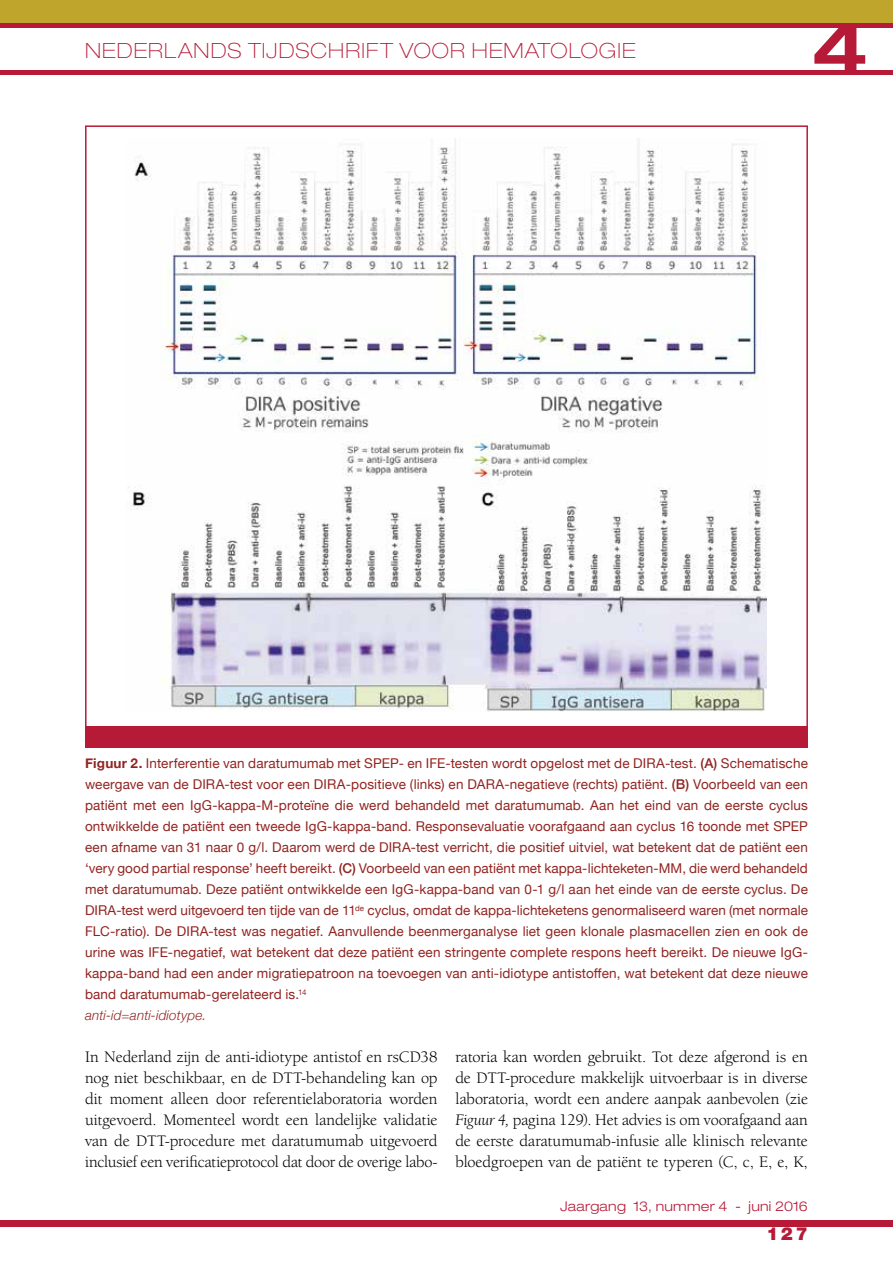
<style>
.page{position:relative;width:893px;height:1263px;background:#fff}
.page>*{position:absolute;margin:0;border:0;box-sizing:border-box;transform-origin:0 0}
.t1{font:700 expanded 69px "Helvetica Neue LT Std";color:#b61a37}
.t2{font:100 expanded 21px "Helvetica Neue LT Std";letter-spacing:.055em;color:#b61a37}
.t3{font:900 18px "Helvetica Neue LT Std";color:#b61a37}
.t4{font:16.5px/21px "Berkeley Oldstyle IT Cby BT";letter-spacing:-.005em;color:#000;text-align:justify}
.t5{font:13.5px/21px "Helvetica Neue";letter-spacing:.01em;color:#922421}
.t6{font:300 expanded 13.5px "Helvetica Neue LT Std";letter-spacing:.02em;color:#b61a37}
.s1{font-weight:700}
.s2{font-weight:500}
.s3{font-weight:300;font-style:italic}
.s4{font-style:italic}
</style>
<div class="page">
<div style="left:0;top:0;width:893px;height:23px;background:#bfa52c"></div>
<div style="left:0;top:1220px;width:893px;height:7px;background:#b61a37"></div>
<hr style="left:0;top:70px;width:893px;height:4px;background:#b61a37">
<div style="left:0;top:23px;width:893px;height:5px;background:#b61a37"></div>
<img style="left:128px;top:139px;width:638px;height:572px">
<div style="left:85px;top:726px;width:723px;height:21px;background:#b61a37"></div>
<h2 class="t2" style="left:85px;top:38px;width:552px">NEDERLANDS TIJDSCHRIFT VOOR HEMATOLOGIE</h2>
<h1 class="t1" style="left:812px;top:5px;width:58px">4</h1>
<p class="t5" style="left:85px;top:753px;width:724px"><span class="s1">Figuur 2.</span> Interferentie van daratumumab met SPEP- en IFE-testen wordt opgelost met de DIRA-test. <span class="s2">(A)</span> Schematische weergave van de DIRA-test voor een DIRA-positieve (links) en DARA-negatieve (rechts) patiënt. <span class="s2">(B)</span> Voorbeeld van een patiënt met een IgG-kappa-M-proteïne die werd behandeld met daratumumab. Aan het eind van de eerste cyclus ontwikkelde de patiënt een tweede IgG-kappa-band. Responsevaluatie voorafgaand aan cyclus 16 toonde met SPEP een afname van 31 naar 0 g/l. Daarom werd de DIRA-test verricht, die positief uitviel, wat betekent dat de patiënt een ‘very good partial response’ heeft bereikt. <span class="s2">(C)</span> Voorbeeld van een patiënt met kappa-lichteketen-MM, die werd behandeld met daratumumab. Deze patiënt ontwikkelde een IgG-kappa-band van 0-1 g/l aan het einde van de eerste cyclus. De DIRA-test werd uitgevoerd ten tijde van de 11<sup>de</sup> cyclus, omdat de kappa-lichteketens genormaliseerd waren (met normale FLC-ratio). De DIRA-test was negatief. Aanvullende beenmerganalyse liet geen klonale plasmacellen zien en ook de urine was IFE-negatief, wat betekent dat deze patiënt een stringente complete respons heeft bereikt. De nieuwe IgG&shy;kappa-band had een ander migratiepatroon na toevoegen van anti-idiotype antistoffen, wat betekent dat deze nieuwe band daratumumab-gerelateerd is.<sup>14<br></sup><span class="s3">anti-id=anti-idiotype.</span></p>
<p class="t4" style="left:85px;top:1046px;width:354px">In Nederland zijn de anti-idiotype antistof en rsCD38 nog niet beschikbaar, en de DTT-behandeling kan op dit moment alleen door referentielaboratoria worden uitgevoerd. Momenteel wordt een landelijke validatie van de DTT-procedure met daratumumab uitgevoerd inclusief een verificatieprotocol dat door de overige labo-</p>
<p class="t4" style="left:455px;top:1046px;width:354px">ratoria kan worden gebruikt. Tot deze afgerond is en de DTT-procedure makkelijk uitvoerbaar is in diverse laboratoria, wordt een andere aanpak aanbevolen (zie <span class="s4">Figuur 4,</span> pagina 129). Het advies is om voorafgaand aan de eerste daratumumab-infusie alle klinisch relevante bloedgroepen van de patiënt te typeren (C, c, E, e, K,</p>
<p class="t6" style="left:560px;top:1198px;width:249px">Jaargang 13, nummer 4 - juni 2016</p>
<h3 class="t3" style="left:766px;top:1222px;width:43px">127</h3>
</div>
